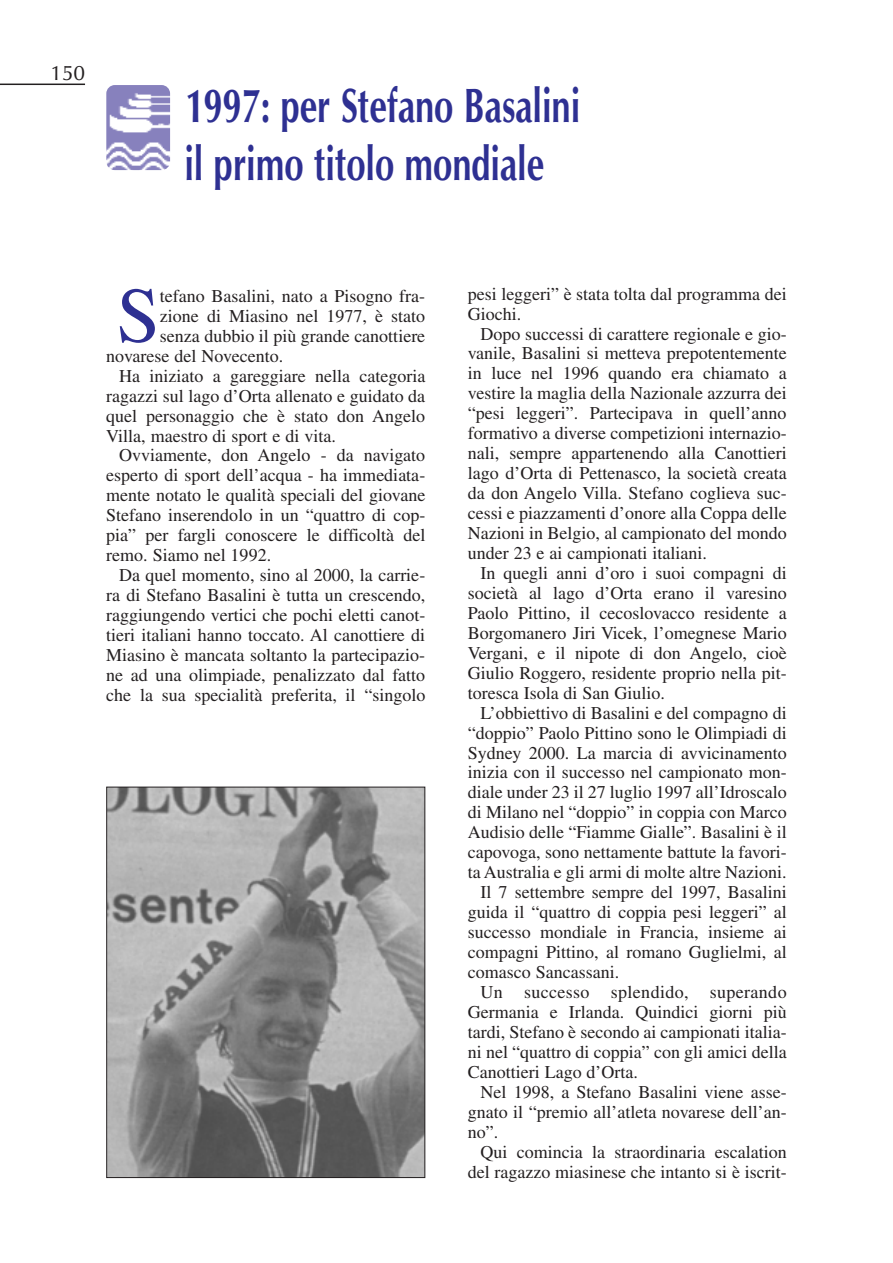
<style>
.page{position:relative;width:893px;height:1263px;background:#fff}
.page>*{position:absolute;margin:0;border:0;box-sizing:border-box;transform-origin:0 0}
.t1{font:78.3px "Times";color:#2e3092}
.t2{font:700 48.3px/57.3px "CG Omega";color:#2e3092;scale:.71 1}
.t3{font:21px "CG Omega";color:#231f20}
.t4{font:18px/20px "Times";color:#231f20;text-align:justify}
.t5{font:18px "Times";letter-spacing:.02em;color:#231f20}
</style>
<div class="page">
<img style="left:108px;top:789px;width:315px;height:387px">
<div style="left:106px;top:787px;width:319px;height:391px;border:1px solid #231f20"></div>
<img style="left:106px;top:85px;width:64px;height:85px;border-radius:9px">
<hr style="left:0;top:84px;width:85px;height:1px;background:#231f20">
<p class="t3" style="left:50px;top:60px;width:36px">150</p>
<h2 class="t2" style="left:184px;top:77px;width:559px">1997: per Stefano Basalini il primo titolo mondiale</h2>
<h1 class="t1" style="left:116px;top:288px;width:45px">S</h1>
<p class="t4" style="left:160px;top:288px;width:267px">tefano Basalini, nato a Pisogno fra-</p>
<p class="t4" style="left:160px;top:308px;width:267px">zione di Miasino nel 1977, è stato</p>
<p class="t4" style="left:160px;top:328px;width:267px">senza dubbio il più grande canottiere</p>
<p class="t4" style="left:106px;top:347px;width:179px">novarese del Novecento.</p>
<p class="t4" style="left:119px;top:367px;width:308px">Ha iniziato a gareggiare nella categoria</p>
<p class="t4" style="left:106px;top:387px;width:320px">ragazzi sul lago d’Orta allenato e guidato da</p>
<p class="t4" style="left:106px;top:407px;width:320px">quel personaggio che è stato don Angelo</p>
<p class="t4" style="left:106px;top:427px;width:231px">Villa, maestro di sport e di vita.</p>
<p class="t4" style="left:119px;top:447px;width:308px">Ovviamente, don Angelo - da navigato</p>
<p class="t4" style="left:106px;top:467px;width:320px">esperto di sport dell’acqua - ha immediata-</p>
<p class="t4" style="left:106px;top:487px;width:320px">mente notato le qualità speciali del giovane</p>
<p class="t4" style="left:106px;top:507px;width:320px">Stefano inserendolo in un “quattro di cop-</p>
<p class="t4" style="left:106px;top:527px;width:321px">pia” per fargli conoscere le difficoltà del</p>
<p class="t4" style="left:106px;top:547px;width:166px">remo. Siamo nel 1992.</p>
<p class="t4" style="left:119px;top:567px;width:308px">Da quel momento, sino al 2000, la carrie-</p>
<p class="t4" style="left:106px;top:587px;width:320px">ra di Stefano Basalini è tutta un crescendo,</p>
<p class="t4" style="left:106px;top:607px;width:321px">raggiungendo vertici che pochi eletti canot-</p>
<p class="t4" style="left:106px;top:627px;width:320px">tieri italiani hanno toccato. Al canottiere di</p>
<p class="t4" style="left:106px;top:647px;width:320px">Miasino è mancata soltanto la partecipazio-</p>
<p class="t4" style="left:106px;top:667px;width:320px">ne ad una olimpiade, penalizzato dal fatto</p>
<p class="t4" style="left:106px;top:687px;width:321px">che la sua specialità preferita, il “singolo</p>
<p class="t4" style="left:468px;top:285px;width:320px">pesi leggeri” è stata tolta dal programma dei<br>Giochi.</p>
<p class="t4" style="left:468px;top:325px;width:321px;text-indent:13px">Dopo successi di carattere regionale e gio&shy;vanile, Basalini si metteva prepotentemente in luce nel 1996 quando era chiamato a vestire la maglia della Nazionale azzurra dei “pesi leggeri”. Partecipava in quell’anno formativo a diverse competizioni internazio&shy;nali, sempre appartenendo alla Canottieri lago d’Orta di Pettenasco, la società creata da don Angelo Villa. Stefano coglieva suc&shy;cessi e piazzamenti d’onore alla Coppa delle Nazioni in Belgio, al campionato del mondo under 23 e ai campionati italiani.</p>
<p class="t4" style="left:468px;top:565px;width:320px;text-indent:13px">In quegli anni d’oro i suoi compagni di società al lago d’Orta erano il varesino Paolo Pittino, il cecoslovacco residente a Borgomanero Jiri Vicek, l’omegnese Mario Vergani, e il nipote di don Angelo, cioè Giulio Roggero, residente proprio nella pit&shy;toresca Isola di San Giulio.</p>
<p class="t4" style="left:480px;top:704px;width:308px">L’obbiettivo di Basalini e del compagno di</p>
<p class="t4" style="left:468px;top:724px;width:320px">“doppio” Paolo Pittino sono le Olimpiadi di</p>
<p class="t4" style="left:468px;top:744px;width:320px">Sydney 2000. La marcia di avvicinamento</p>
<p class="t4" style="left:468px;top:764px;width:320px">inizia con il successo nel campionato mon-</p>
<p class="t4" style="left:468px;top:784px;width:320px">diale under 23 il 27 luglio 1997 all’Idroscalo</p>
<p class="t4" style="left:468px;top:804px;width:320px">di Milano nel “doppio” in coppia con Marco</p>
<p class="t4" style="left:468px;top:824px;width:320px">Audisio delle “Fiamme Gialle”. Basalini è il</p>
<p class="t4" style="left:468px;top:844px;width:320px">capovoga, sono nettamente battute la favori-</p>
<p class="t4" style="left:468px;top:864px;width:321px">ta Australia e gli armi di molte altre Nazioni.</p>
<p class="t4" style="left:480px;top:884px;width:308px">Il 7 settembre sempre del 1997, Basalini</p>
<p class="t4" style="left:468px;top:904px;width:320px">guida il “quattro di coppia pesi leggeri” al</p>
<p class="t4" style="left:468px;top:924px;width:320px">successo mondiale in Francia, insieme ai</p>
<p class="t4" style="left:468px;top:944px;width:320px">compagni Pittino, al romano Guglielmi, al</p>
<p class="t4" style="left:468px;top:964px;width:153px">comasco Sancassani.</p>
<p class="t5" style="left:480px;top:986px;width:308px">Un successo splendido, superando</p>
<p class="t4" style="left:468px;top:1004px;width:320px">Germania e Irlanda. Quindici giorni più</p>
<p class="t4" style="left:468px;top:1024px;width:320px">tardi, Stefano è secondo ai campionati italia-</p>
<p class="t4" style="left:468px;top:1044px;width:320px">ni nel “quattro di coppia” con gli amici della</p>
<p class="t4" style="left:468px;top:1063px;width:172px">Canottieri Lago d’Orta.</p>
<p class="t4" style="left:480px;top:1083px;width:308px">Nel 1998, a Stefano Basalini viene asse-</p>
<p class="t4" style="left:468px;top:1103px;width:321px">gnato il “premio all’atleta novarese dell’an-</p>
<p class="t4" style="left:468px;top:1123px;width:32px">no”.</p>
<p class="t4" style="left:480px;top:1143px;width:308px">Qui comincia la straordinaria escalation</p>
<p class="t4" style="left:468px;top:1163px;width:320px">del ragazzo miasinese che intanto si è iscrit-</p>
</div>
